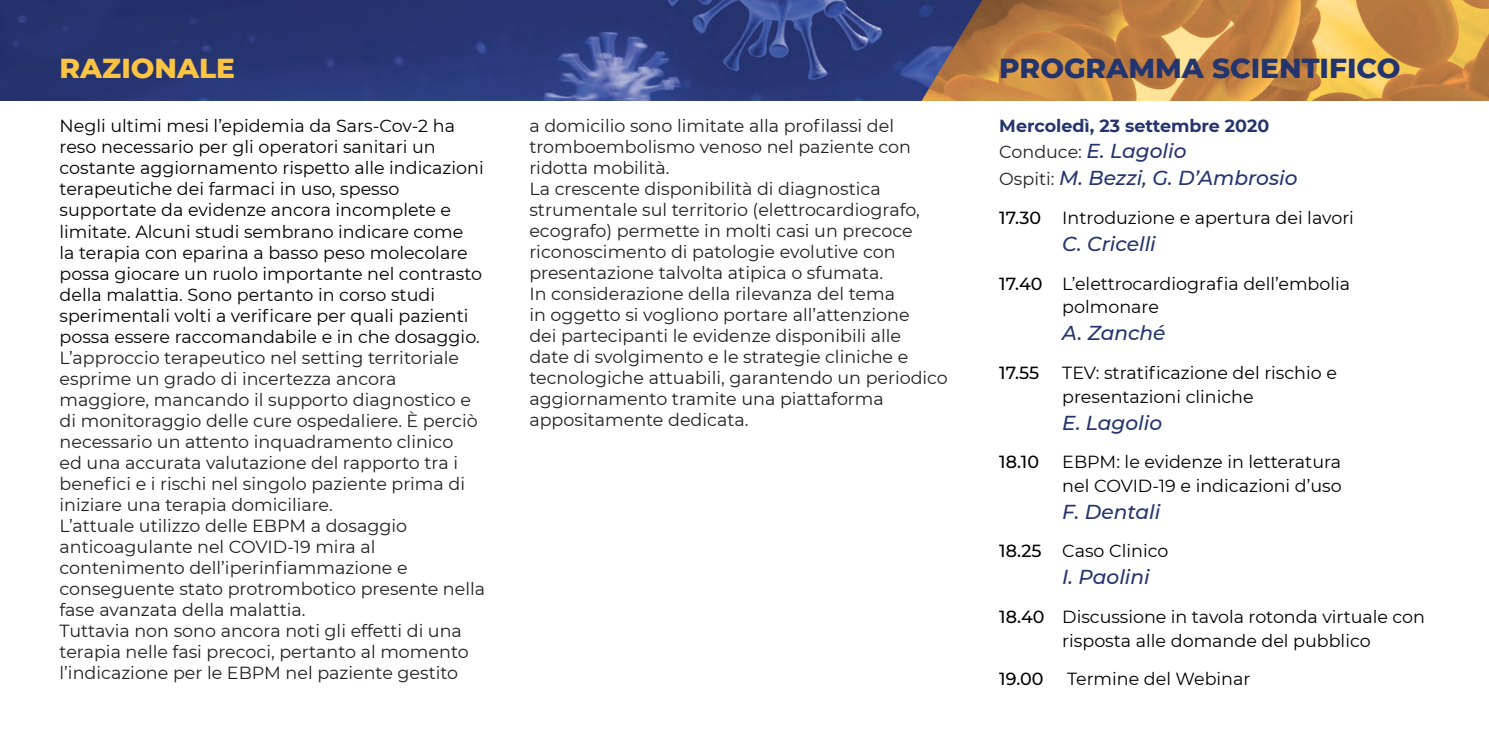
<style>
.page{position:relative;width:1489px;height:745px;background:#fff}
.page>*{position:absolute;margin:0;border:0;box-sizing:border-box;transform-origin:0 0}
.t1{font:800 28px "Montserrat";color:#24356e}
.t2{font:800 28px "Montserrat";color:#fbc443}
.t3{font:italic 500 20.12px/26.9px "Montserrat";color:#24356e}
.t4{font:17.5px/21px "Montserrat";color:#231f20}
.t5{font:17.5px/21px "Montserrat";color:#000}
.t6{font:700 17.5px "Montserrat";color:#24356e}
.t7{font:500 17.5px "Montserrat";color:#000}
.s1{font-weight:400;font-style:normal;font-size:17.5px;color:#231f20}
.s2{font-weight:500}
</style>
<div class="page">
<img style="left:982px;top:0;width:506px;height:101px">
<img style="left:0;top:0;width:982px;height:101px">
<h1 class="t2" style="left:60px;top:47px;width:177px">RAZIONALE</h1>
<p class="t5" style="left:60px;top:115px;width:426px">Negli ultimi mesi l’epidemia da Sars-Cov-2 ha reso necessario per gli operatori sanitari un costante aggiornamento rispetto alle indicazioni terapeutiche dei farmaci in uso, spesso supportate da evidenze ancora incomplete e limitate. Alcuni studi sembrano indicare come<br>la terapia con eparina a basso peso molecolare possa giocare un ruolo importante nel contrasto della malattia. Sono pertanto in corso studi sperimentali volti a verificare per quali pazienti possa essere raccomandabile e in che dosaggio.</p>
<p class="t4" style="left:60px;top:346px;width:427px">L’approccio terapeutico nel setting territoriale esprime un grado di incertezza ancora maggiore, mancando il supporto diagnostico e di monitoraggio delle cure ospedaliere. È perciò necessario un attento inquadramento clinico<br>ed una accurata valutazione del rapporto tra i benefici e i rischi nel singolo paziente prima di iniziare una terapia domiciliare.<br>L’attuale utilizzo delle EBPM a dosaggio anticoagulante nel COVID-19 mira al contenimento dell’iperinfiammazione e conseguente stato protrombotico presente nella fase avanzata della malattia.<br>Tuttavia non sono ancora noti gli effetti di una terapia nelle fasi precoci, pertanto al momento l’indicazione per le EBPM nel paziente gestito</p>
<p class="t4" style="left:529px;top:114px;width:420px">a domicilio sono limitate alla profilassi del tromboembolismo venoso nel paziente con ridotta mobilità.<br>La crescente disponibilità di diagnostica strumentale sul territorio (elettrocardiografo, ecografo) permette in molti casi un precoce riconoscimento di patologie evolutive con presentazione talvolta atipica o sfumata.<br>In considerazione della rilevanza del tema<br>in oggetto si vogliono portare all’attenzione<br>dei partecipanti le evidenze disponibili alle<br>date di svolgimento e le strategie cliniche e tecnologiche attuabili, garantendo un periodico aggiornamento tramite una piattaforma appositamente dedicata.</p>
<h1 class="t1" style="left:999px;top:47px;width:402px">PROGRAMMA SCIENTIFICO</h1>
<p class="t6" style="left:999px;top:113px;width:271px">Mercoledì, 23 settembre 2020</p>
<p class="t3" style="left:999px;top:137px;width:300px"><span class="s1">Conduce:</span> E. Lagolio<br><span class="s1">Ospiti:</span> M. Bezzi, G. D’Ambrosio</p>
<p class="t5" style="left:999px;top:206px;width:356px"><span class="s2">17.30</span> Introduzione e apertura dei lavori</p>
<p class="t3" style="left:1062px;top:229px;width:95px">C. Cricelli</p>
<p class="t5" style="left:1062px;top:270px;width:289px;line-height:23.8px;text-indent:-63px"><span class="s2">17.40</span> L’elettrocardiografia dell’embolia polmonare</p>
<p class="t3" style="left:1062px;top:318px;width:105px">A. Zanché</p>
<p class="t7" style="left:999px;top:360px;width:42px">17.55</p>
<p class="t5" style="left:1062px;top:360px;width:276px;line-height:23.8px">TEV: stratificazione del rischio e presentazioni cliniche</p>
<p class="t3" style="left:1062px;top:408px;width:101px">E. Lagolio</p>
<p class="t7" style="left:999px;top:449px;width:41px">18.10</p>
<p class="t5" style="left:1062px;top:449px;width:281px;line-height:23.8px">EBPM: le evidenze in letteratura nel COVID-19 e indicazioni d’uso</p>
<p class="t3" style="left:1062px;top:497px;width:100px">F. Dentali</p>
<p class="t5" style="left:999px;top:539px;width:171px"><span class="s2">18.25</span> Caso Clinico</p>
<p class="t3" style="left:1062px;top:562px;width:89px">I. Paolini</p>
<p class="t5" style="left:999px;top:604px;width:427px;line-height:23.6px;text-align:center"><span class="s2">18.40</span> Discussione in tavola rotonda virtuale con risposta alle domande del pubblico</p>
<p class="t7" style="left:999px;top:666px;width:46px">19.00</p>
<p class="t5" style="left:1066px;top:667px;width:185px">Termine del Webinar</p>
</div>
